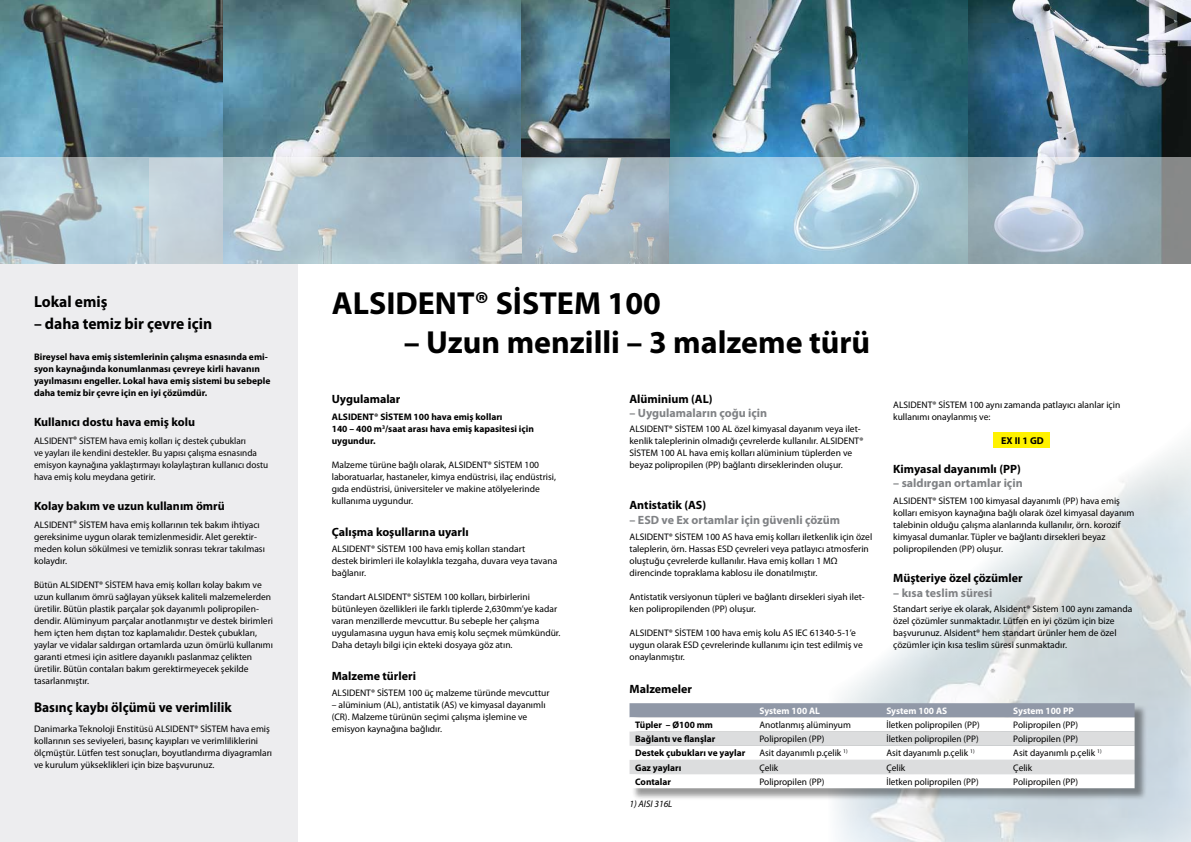
<style>
.page{position:relative;width:1191px;height:842px;background:#fff}
.page>*{position:absolute;margin:0;border:0;box-sizing:border-box;transform-origin:0 0}
.t1{font:700 32px "Myriad Pro";color:#000}
.t2{font:700 16px "Myriad Pro";color:#000}
.t3{font:700 14px "Myriad Pro";color:#000;scale:.96 1}
.t4{font:700 12px "Myriad Pro";color:#000}
.t5{font:700 12px "Myriad Pro";color:#808285}
.t6{font:700 10px "Myriad Pro";color:#000}
.t7{font:9.5px/12px "Myriad Pro";color:#000}
.t8{font:700 9.5px/12px "Myriad Pro";color:#000}
.t9{font:700 9.5px "Myriad Pro";color:#fff}
.t10{font:italic 9.5px "Myriad Pro";color:#000}
</style>
<div class="page">
<svg style="left:836px;top:432px;width:355px;height:410px"></svg>
<div style="left:0;top:210px;width:298px;height:632px;background:#ededef"></div>
<div style="left:994px;top:432px;width:56px;height:16px;background:#fff200"></div>
<div style="left:631px;top:705px;width:516px;height:96px;background:#000;opacity:.4"></div>
<svg style="left:629px;top:703px;width:505px;height:85px"></svg>
<img style="left:670px;top:0;width:521px;height:158px">
<img style="left:0;top:0;width:521px;height:158px">
<img style="left:521px;top:0;width:149px;height:158px">
<svg style="left:0;top:158px;width:1191px;height:106px;background:#abc1cd"></svg>
<h2 class="t2" style="left:34px;top:291px;width:75px">Lokal emiş</h2>
<h2 class="t2" style="left:34px;top:313px;width:180px">– daha temiz bir çevre için</h2>
<p class="t8" style="left:34px;top:350px;width:238px">Bireysel hava emiş sistemlerinin çalışma esnasında emi&shy;syon kaynağında konumlanması çevreye kirli havanın yayılmasını engeller. Lokal hava emiş sistemi bu sebeple daha temiz bir çevre için en iyi çözümdür.</p>
<p class="t4" style="left:34px;top:415px;width:163px">Kullanıcı dostu hava emiş kolu</p>
<p class="t7" style="left:34px;top:435px;width:236px">ALSIDENT® SİSTEM hava emiş kolları iç destek çubukları<br>ve yayları ile kendini destekler. Bu yapısı çalışma esnasında emisyon kaynağına yaklaştırmayı kolaylaştıran kullanıcı dostu hava emiş kolu meydana getirir.</p>
<p class="t4" style="left:34px;top:499px;width:192px">Kolay bakım ve uzun kullanım ömrü</p>
<p class="t7" style="left:34px;top:519px;width:232px">ALSIDENT® SİSTEM hava emiş kollarının tek bakım ihtiyacı gereksinime uygun olarak temizlenmesidir. Alet gerektir&shy;meden kolun sökülmesi ve temizlik sonrası tekrar takılması kolaydır.</p>
<p class="t7" style="left:34px;top:579px;width:240px">Bütün ALSIDENT® SİSTEM hava emiş kolları kolay bakım ve uzun kullanım ömrü sağlayan yüksek kaliteli malzemelerden üretilir. Bütün plastik parçalar şok dayanımlı polipropilen&shy;dendir. Alüminyum parçalar anotlanmıştır ve destek birimleri hem içten hem dıştan toz kaplamalıdır. Destek çubukları, yaylar ve vidalar saldırgan ortamlarda uzun ömürlü kullanımı garanti etmesi için asitlere dayanıklı paslanmaz çelikten üretilir. Bütün contaları bakım gerektirmeyecek şekilde tasarlanmıştır.</p>
<h3 class="t3" style="left:34px;top:698px;width:208px">Basınç kaybı ölçümü ve verimlilik</h3>
<p class="t7" style="left:34px;top:723px;width:240px">Danimarka Teknoloji Enstitüsü ALSIDENT® SİSTEM hava emiş kollarının ses seviyeleri, basınç kayıpları ve verimliliklerini ölçmüştür. Lütfen test sonuçları, boyutlandırma diyagramları ve kurulum yükseklikleri için bize başvurunuz.</p>
<h1 class="t1" style="left:332px;top:283px;width:330px">ALSIDENT® SİSTEM 100</h1>
<h1 class="t1" style="left:404px;top:321px;width:468px">– Uzun menzilli – 3 malzeme türü</h1>
<p class="t4" style="left:332px;top:391px;width:70px">Uygulamalar</p>
<p class="t8" style="left:332px;top:410px;width:204px">ALSIDENT® SİSTEM 100 hava emiş kolları<br>140 – 400 m<sup>3</sup>/saat arası hava emiş kapasitesi için uygundur.</p>
<p class="t7" style="left:332px;top:459px;width:226px">Malzeme türüne bağlı olarak, ALSIDENT® SİSTEM 100 laboratuarlar, hastaneler, kimya endüstrisi, ilaç endüstrisi, gıda endüstrisi, üniversiteler ve makine atölyelerinde kullanıma uygundur.</p>
<p class="t4" style="left:332px;top:524px;width:138px">Çalışma koşullarına uyarlı</p>
<p class="t7" style="left:332px;top:543px;width:227px">ALSIDENT® SİSTEM 100 hava emiş kolları standart<br>destek birimleri ile kolaylıkla tezgaha, duvara veya tavana bağlanır.</p>
<p class="t7" style="left:332px;top:591px;width:230px">Standart ALSIDENT® SİSTEM 100 kolları, birbirlerini bütünleyen özellikleri ile farklı tiplerde 2,630mm’ye kadar varan menzillerde mevcuttur. Bu sebeple her çalışma uygulamasına uygun hava emiş kolu seçmek mümkündür.<br>Daha detaylı bilgi için ekteki dosyaya göz atın.</p>
<p class="t4" style="left:332px;top:668px;width:86px">Malzeme türleri</p>
<p class="t7" style="left:332px;top:687px;width:219px">ALSIDENT® SİSTEM 100 üç malzeme türünde mevcuttur</p>
<p class="t7" style="left:332px;top:699px;width:215px">– alüminium (AL), antistatik (AS) ve kimyasal dayanımlı (CR). Malzeme türünün seçimi çalışma işlemine ve emisyon kaynağına bağlıdır.</p>
<p class="t4" style="left:629px;top:391px;width:85px">Alüminium (AL)</p>
<p class="t5" style="left:629px;top:405px;width:139px">– Uygulamaların çoğu için</p>
<p class="t7" style="left:629px;top:423px;width:235px">ALSIDENT® SİSTEM 100 AL özel kimyasal dayanım veya ilet&shy;kenlik taleplerinin olmadığı çevrelerde kullanılır. ALSIDENT® SİSTEM 100 AL hava emiş kolları alüminium tüplerden ve beyaz polipropilen (PP) bağlantı dirseklerinden oluşur.</p>
<p class="t4" style="left:629px;top:497px;width:78px">Antistatik (AS)</p>
<p class="t5" style="left:629px;top:512px;width:212px">– ESD ve Ex ortamlar için güvenli çözüm</p>
<p class="t7" style="left:629px;top:531px;width:244px">ALSIDENT® SİSTEM 100 AS hava emiş kolları iletkenlik için özel taleplerin, örn. Hassas ESD çevreleri veya patlayıcı atmosferin oluştuğu çevrelerde kullanılır. Hava emiş kolları 1 MΩ direncinde topraklama kablosu ile donatılmıştır.</p>
<p class="t7" style="left:629px;top:591px;width:237px">Antistatik versiyonun tüpleri ve bağlantı dirsekleri siyah ilet&shy;ken polipropilenden (PP) oluşur.</p>
<p class="t7" style="left:629px;top:627px;width:235px">ALSIDENT® SİSTEM 100 hava emiş kolu AS IEC 61340-5-1’e uygun olarak ESD çevrelerinde kullanımı için test edilmiş ve onaylanmıştır.</p>
<p class="t4" style="left:629px;top:681px;width:64px">Malzemeler</p>
<p class="t7" style="left:893px;top:399px;width:229px">ALSIDENT® SİSTEM 100 aynı zamanda patlayıcı alanlar için kullanımı onaylanmış ve:</p>
<p class="t6" style="left:1001px;top:434px;width:44px">EX II 1 GD</p>
<p class="t4" style="left:893px;top:461px;width:129px">Kimyasal dayanımlı (PP)</p>
<p class="t5" style="left:893px;top:475px;width:131px">– saldırgan ortamlar için</p>
<p class="t7" style="left:893px;top:495px;width:243px">ALSIDENT® SİSTEM 100 kimyasal dayanımlı (PP) hava emiş kolları emisyon kaynağına bağlı olarak özel kimyasal dayanım talebinin olduğu çalışma alanlarında kullanılır, örn. korozif kimyasal dumanlar. Tüpler ve bağlantı dirsekleri beyaz polipropilenden (PP) oluşur.</p>
<p class="t4" style="left:893px;top:571px;width:131px">Müşteriye özel çözümler</p>
<p class="t5" style="left:893px;top:585px;width:101px">– kısa teslim süresi</p>
<p class="t7" style="left:893px;top:603px;width:241px">Standart seriye ek olarak, Alsident® Sistem 100 aynı zamanda özel çözümler sunmaktadır. Lütfen en iyi çözüm için bize başvurunuz. Alsident® hem standart ürünler hem de özel çözümler için kısa teslim süresi sunmaktadır.</p>
<p class="t9" style="left:759px;top:704px;width:62px">System 100 AL</p>
<p class="t9" style="left:886px;top:704px;width:62px">System 100 AS</p>
<p class="t9" style="left:1013px;top:704px;width:62px">System 100 PP</p>
<p class="t8" style="left:635px;top:718px;width:79px">Tüpler – Ø100 mm</p>
<p class="t7" style="left:759px;top:719px;width:93px">Anotlanmış alüminyum</p>
<p class="t7" style="left:886px;top:719px;width:95px">İletken polipropilen (PP)</p>
<p class="t7" style="left:1013px;top:719px;width:66px">Polipropilen (PP)</p>
<p class="t8" style="left:635px;top:733px;width:82px">Bağlantı ve flanşlar</p>
<p class="t7" style="left:759px;top:733px;width:66px">Polipropilen (PP)</p>
<p class="t7" style="left:886px;top:733px;width:94px">İletken polipropilen (PP)</p>
<p class="t7" style="left:1013px;top:733px;width:66px">Polipropilen (PP)</p>
<p class="t8" style="left:635px;top:747px;width:112px">Destek çubukları ve yaylar</p>
<p class="t7" style="left:759px;top:747px;width:90px">Asit dayanımlı p.çelik <sup>1)</sup></p>
<p class="t7" style="left:886px;top:747px;width:90px">Asit dayanımlı p.çelik <sup>1)</sup></p>
<p class="t7" style="left:1013px;top:747px;width:90px">Asit dayanımlı p.çelik <sup>1)</sup></p>
<p class="t8" style="left:635px;top:761px;width:48px">Gaz yayları</p>
<p class="t7" style="left:759px;top:761px;width:20px">Çelik</p>
<p class="t7" style="left:886px;top:761px;width:20px">Çelik</p>
<p class="t7" style="left:1013px;top:761px;width:20px">Çelik</p>
<p class="t8" style="left:635px;top:775px;width:37px">Contalar</p>
<p class="t7" style="left:759px;top:775px;width:66px">Polipropilen (PP)</p>
<p class="t7" style="left:886px;top:775px;width:94px">İletken polipropilen (PP)</p>
<p class="t7" style="left:1013px;top:775px;width:66px">Polipropilen (PP)</p>
<p class="t10" style="left:629px;top:797px;width:44px">1) AISI 316L</p>
</div>
